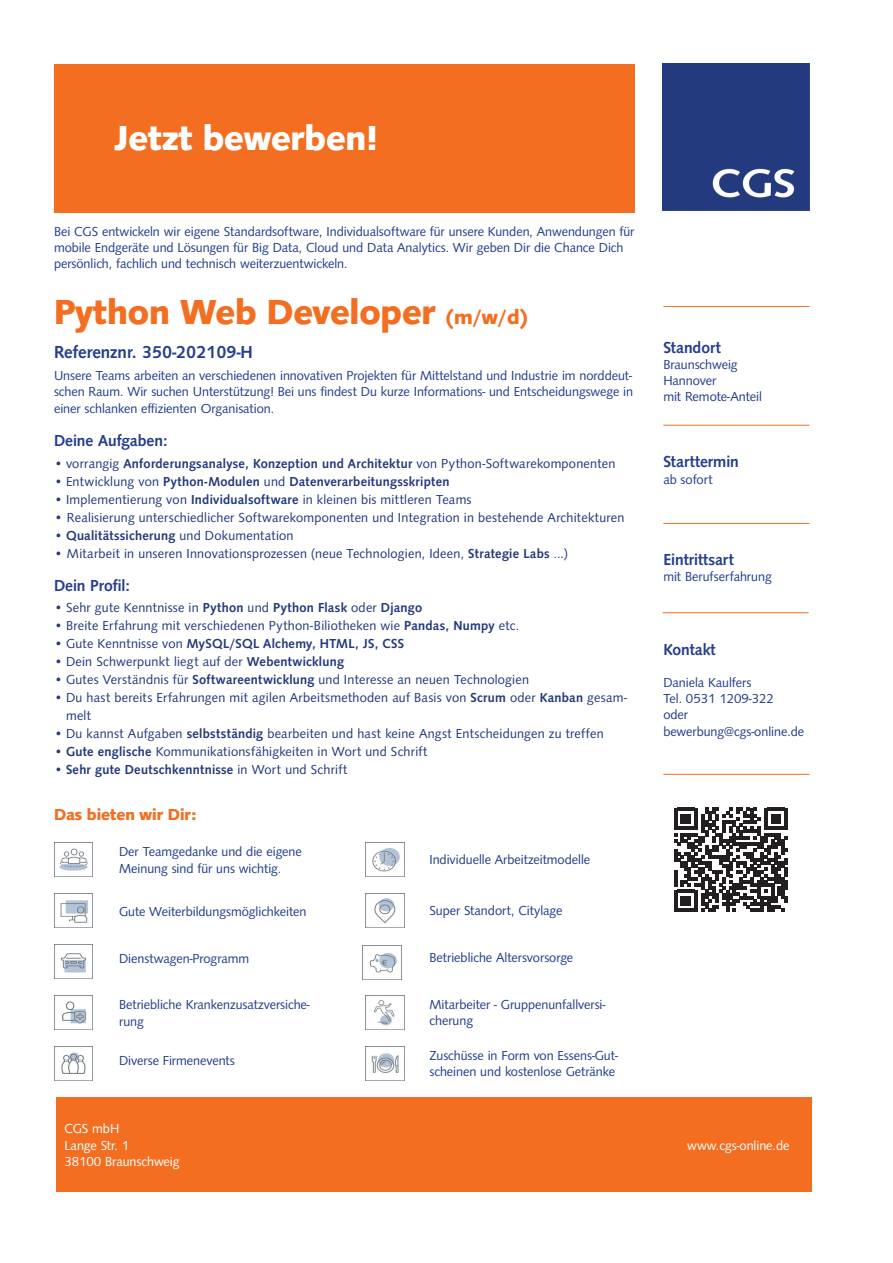
<style>
.page{position:relative;width:893px;height:1263px;background:#fff}
.page>*{position:absolute;margin:0;border:0;box-sizing:border-box;transform-origin:0 0}
.t1{font:700 36px "Syntax D";color:#f36e21}
.t2{font:700 36px "Syntax D";color:#fff}
.t3{font:500 18px "Syntax D";color:#253f8e}
.t4{font:500 16.5px "Syntax D";color:#253f8e}
.t5{font:700 16.5px "Syntax D";color:#f36e21}
.t6{font:13.5px/16.2px "Syntax D";color:#253f8e}
.t7{font:13.5px/18px "Syntax D";letter-spacing:.02em;color:#24397d}
.t8{font:500 13.5px "Syntax D";letter-spacing:.02em;color:#24397d}
.t9{font:13.5px/16.2px "Syntax D";color:#fff}
.s1{font-size:21px}
.s2{font-weight:400}
.s3{font-weight:500}
</style>
<div class="page">
<div style="left:54px;top:64px;width:580px;height:148px;background:#f36e21"></div>
<div style="left:662px;top:64px;width:147px;height:147px;background:#233b7e"></div>
<svg style="left:674px;top:808px;width:114px;height:104px"></svg>
<img style="left:54px;top:842px;width:38px;height:34px">
<img style="left:366px;top:842px;width:38px;height:30px">
<img style="left:54px;top:893px;width:38px;height:34px">
<img style="left:366px;top:893px;width:38px;height:31px">
<img style="left:54px;top:944px;width:38px;height:34px">
<img style="left:363px;top:945px;width:38px;height:28px">
<img style="left:54px;top:995px;width:38px;height:34px">
<img style="left:366px;top:995px;width:38px;height:31px">
<img style="left:54px;top:1046px;width:38px;height:34px">
<img style="left:366px;top:1046px;width:38px;height:27px">
<div style="left:57px;top:1097px;width:755px;height:95px;background:#f36e21"></div>
<hr style="left:663px;top:425px;width:146px;height:1px;background:#f36e21">
<hr style="left:663px;top:523px;width:146px;height:1px;background:#f36e21">
<hr style="left:663px;top:612px;width:146px;height:1px;background:#f36e21">
<hr style="left:663px;top:306px;width:146px;height:1px;background:#f36e21">
<hr style="left:663px;top:774px;width:146px;height:1px;background:#f36e21">
<h1 class="t2" style="left:115px;top:118px;width:265px">Jetzt bewerben!</h1>
<p class="t6" style="left:54px;top:223px;width:582px">Bei CGS entwickeln wir eigene Standardsoftware, Individualsoftware für unsere Kunden, Anwendungen für mobile Endgeräte und Lösungen für Big Data, Cloud und Data Analytics. Wir geben Dir die Chance Dich persönlich, fachlich und technisch weiterzuentwickeln.</p>
<h1 class="t1" style="left:54px;top:292px;width:475px">Python Web Developer <span class="s1">(m/w/d)</span></h1>
<p class="t6" style="left:54px;top:368px;width:581px;text-align:justify">Unsere Teams arbeiten an verschiedenen innovativen Projekten für Mittelstand und Industrie im norddeut&shy;schen Raum. Wir suchen Unterstützung! Bei uns findest Du kurze Informations- und Entscheidungswege in einer schlanken effizienten Organisation.</p>
<p class="t4" style="left:54px;top:431px;width:115px">Deine Aufgaben:</p>
<p class="t8" style="left:54px;top:456px;width:563px"><span class="s2">• vorrangig</span> Anforderungsanalyse, Konzeption und Architektur <span class="s2">von Python-Softwarekomponenten</span></p>
<p class="t8" style="left:54px;top:474px;width:397px"><span class="s2">• Entwicklung von</span> Python-Modulen <span class="s2">und</span> Datenverarbeitungsskripten</p>
<p class="t7" style="left:54px;top:491px;width:419px">• Implementierung von <span class="s3">Individualsoftware</span> in kleinen bis mittleren Teams</p>
<p class="t7" style="left:54px;top:509px;width:572px">• Realisierung unterschiedlicher Softwarekomponenten und Integration in bestehende Architekturen</p>
<p class="t8" style="left:54px;top:528px;width:241px"><span class="s2">•</span> Qualitätssicherung <span class="s2">und Dokumentation</span></p>
<p class="t7" style="left:54px;top:545px;width:515px">• Mitarbeit in unseren Innovationsprozessen (neue Technologien, Ideen, <span class="s3">Strategie Labs</span> ...)</p>
<p class="t4" style="left:54px;top:575px;width:78px">Dein Profil:</p>
<p class="t7" style="left:54px;top:599px;width:370px">• Sehr gute Kenntnisse in <span class="s3">Python</span> und <span class="s3">Python Flask</span> oder <span class="s3">Django</span></p>
<p class="t7" style="left:54px;top:617px;width:467px">• Breite Erfahrung mit verschiedenen Python-Biliotheken wie <span class="s3">Pandas, Numpy</span> etc.</p>
<p class="t8" style="left:54px;top:636px;width:352px"><span class="s2">• Gute Kenntnisse von</span> MySQL/SQL Alchemy, HTML, JS, CSS</p>
<p class="t7" style="left:54px;top:653px;width:291px">• Dein Schwerpunkt liegt auf der <span class="s3">Webentwicklung</span></p>
<p class="t7" style="left:54px;top:671px;width:476px">• Gutes Verständnis für <span class="s3">Softwareentwicklung</span> und Interesse an neuen Technologien</p>
<p class="t7" style="left:66px;top:689px;width:563px;text-indent:-12px">• Du hast bereits Erfahrungen mit agilen Arbeitsmethoden auf Basis von <span class="s3">Scrum</span> oder <span class="s3">Kanban</span> gesam&shy;melt</p>
<p class="t7" style="left:54px;top:725px;width:551px">• Du kannst Aufgaben <span class="s3">selbstständig</span> bearbeiten und hast keine Angst Entscheidungen zu treffen</p>
<p class="t7" style="left:54px;top:743px;width:375px">• <span class="s3">Gute englische</span> Kommunikationsfähigkeiten in Wort und Schrift</p>
<p class="t8" style="left:54px;top:762px;width:295px"><span class="s2">•</span> Sehr gute Deutschkenntnisse <span class="s2">in Wort und Schrift</span></p>
<h2 class="t3" style="left:54px;top:341px;width:200px">Referenznr. 350-202109-H</h2>
<p class="t5" style="left:54px;top:805px;width:144px">Das bieten wir Dir:</p>
<p class="t6" style="left:119px;top:844px;width:184px">Der Teamgedanke und die eigene<br>Meinung sind für uns wichtig.</p>
<p class="t6" style="left:429px;top:851px;width:162px">Individuelle Arbeitzeitmodelle</p>
<p class="t6" style="left:119px;top:903px;width:189px">Gute Weiterbildungsmöglichkeiten</p>
<p class="t6" style="left:429px;top:903px;width:134px">Super Standort, Citylage</p>
<p class="t6" style="left:119px;top:950px;width:132px">Dienstwagen-Programm</p>
<p class="t6" style="left:119px;top:997px;width:192px">Betriebliche Krankenzusatzversiche&shy;rung</p>
<p class="t6" style="left:119px;top:1052px;width:117px">Diverse Firmenevents</p>
<p class="t6" style="left:429px;top:949px;width:145px">Betriebliche Altersvorsorge</p>
<p class="t6" style="left:429px;top:996px;width:178px">Mitarbeiter - Gruppenunfallversi&shy;cherung</p>
<p class="t6" style="left:429px;top:1047px;width:190px">Zuschüsse in Form von Essens-Gut&shy;scheinen und kostenlose Getränke</p>
<p class="t9" style="left:64px;top:1121px;width:66px">CGS mbH<br>Lange Str. 1</p>
<p class="t9" style="left:64px;top:1153px;width:117px">38100 Braunschweig</p>
<p class="t4" style="left:663px;top:337px;width:59px">Standort</p>
<p class="t6" style="left:663px;top:356px;width:100px">Braunschweig<br>Hannover<br>mit Remote-Anteil</p>
<p class="t4" style="left:663px;top:452px;width:77px">Starttermin</p>
<p class="t6" style="left:663px;top:471px;width:51px">ab sofort</p>
<p class="t4" style="left:663px;top:550px;width:72px">Eintrittsart</p>
<p class="t6" style="left:663px;top:569px;width:110px">mit Berufserfahrung</p>
<p class="t4" style="left:663px;top:639px;width:54px">Kontakt</p>
<p class="t6" style="left:663px;top:674px;width:142px">Daniela Kaulfers<br>Tel. 0531 1209-322<br>oder bewerbung@cgs-online.de</p>
<p class="t9" style="left:687px;top:1137px;width:104px">www.cgs-online.de</p>
</div>
